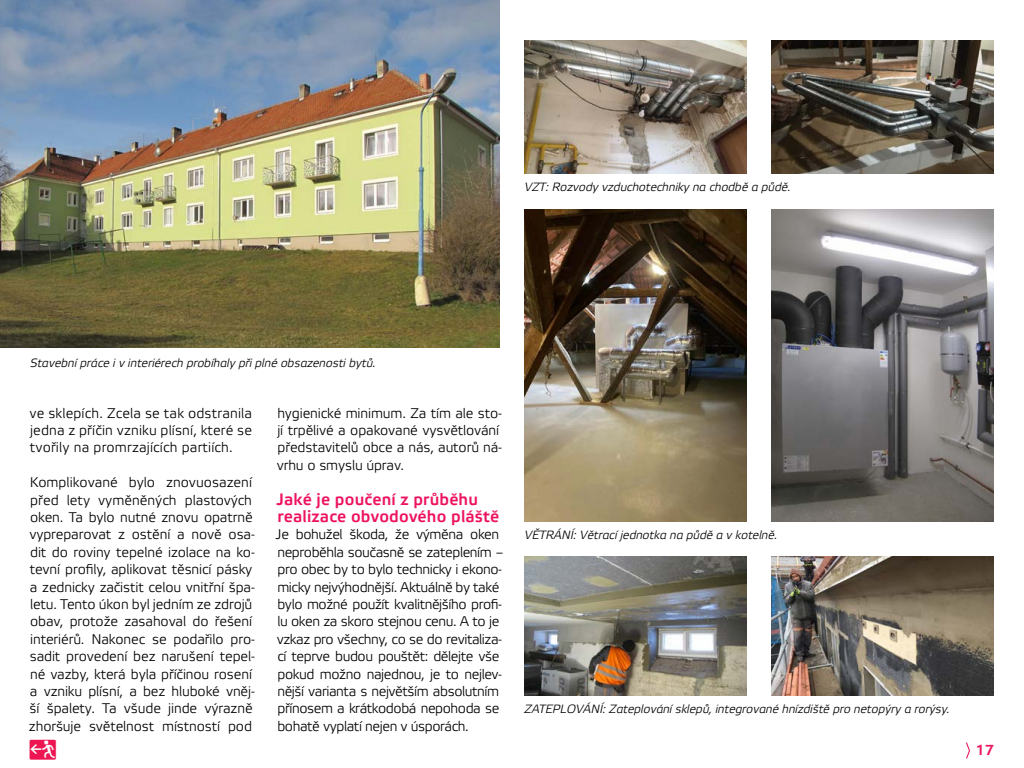
<style>
.page{position:relative;width:1024px;height:768px;background:#fff}
.page>*{position:absolute;margin:0;border:0;box-sizing:border-box;transform-origin:0 0}
.t1{font:20px "Etelka Medium Pro";color:#ed1652}
.t2{font:16.5px/17.4px "Etelka Medium Pro";letter-spacing:.01em;color:#ed125f}
.t3{font:14.5px "Etelka Medium Pro";color:#ed125f}
.t4{font:14px/17.4px "Etelka Light Pro";letter-spacing:-.01em;color:#000}
.t5{font:14px/17.4px "Etelka Light Pro";letter-spacing:-.03em;color:#000}
.t6{font:italic 12px "Etelka Light Pro";letter-spacing:-.01em;color:#000}
</style>
<div class="page">
<svg style="left:966px;top:742px;width:4px;height:17px"></svg>
<img style="left:0;top:0;width:500px;height:348px">
<img style="left:524px;top:40px;width:223px;height:134px">
<img style="left:772px;top:40px;width:222px;height:134px">
<img style="left:524px;top:209px;width:223px;height:313px">
<img style="left:772px;top:209px;width:222px;height:313px">
<img style="left:524px;top:557px;width:223px;height:139px">
<img style="left:772px;top:557px;width:222px;height:139px">
<p class="t6" style="left:524px;top:181px;width:268px">VZT: Rozvody vzduchotechniky na chodbě a půdě.</p>
<p class="t6" style="left:30px;top:356px;width:348px">Stavební práce i v interiérech probíhaly při plné obsazenosti bytů.</p>
<p class="t4" style="left:29px;top:405px;width:224px;text-align:justify">ve sklepích. Zcela se tak odstranila jedna z příčin vzniku plísní, které se tvořily na promrzajících partiích.</p>
<p class="t4" style="left:29px;top:475px;width:228px">Komplikované bylo znovuosazení před lety vyměněných plastových oken. Ta bylo nutné znovu opatrně vypreparovat z ostění a nově osa&shy;dit do roviny tepelné izolace na ko&shy;tevní profily, aplikovat těsnicí pásky a zednicky začistit celou vnitřní špa&shy;letu. Tento úkon byl jedním ze zdrojů obav, protože zasahoval do řešení interiérů. Nakonec se podařilo pro&shy;sadit provedení bez narušení tepel&shy;né vazby, která byla příčinou rosení a vzniku plísní, a bez hluboké vněj&shy;ší špalety. Ta všude jinde výrazně zhoršuje světelnost místností pod</p>
<h1 class="t1" style="left:29px;top:737px;width:29px">q</h1>
<p class="t4" style="left:277px;top:405px;width:227px">hygienické minimum. Za tím ale sto&shy;jí trpělivé a opakované vysvětlování představitelů obce a nás, autorů ná&shy;vrhu o smyslu úprav.</p>
<p class="t2" style="left:276px;top:491px;width:224px">Jaké je poučení z průběhu realizace obvodového pláště</p>
<p class="t5" style="left:276px;top:527px;width:229px">Je bohužel škoda, že výměna oken neproběhla současně se zateplením – pro obec by to bylo technicky i ekono&shy;micky nejvýhodnější. Aktuálně by také bylo možné použít kvalitnějšího profi&shy;lu oken za skoro stejnou cenu. A to je vzkaz pro všechny, co se do revitaliza&shy;cí teprve budou pouštět: dělejte vše pokud možno najednou, je to nejlev&shy;nější varianta s největším absolutním přínosem a krátkodobá nepohoda se bohatě vyplatí nejen v úsporách.</p>
<p class="t6" style="left:524px;top:529px;width:255px">VĚTRÁNÍ: Větrací jednotka na půdě a v kotelně.</p>
<p class="t6" style="left:524px;top:703px;width:427px">ZATEPLOVÁNÍ: Zateplování sklepů, integrované hnízdiště pro netopýry a rorýsy.</p>
<p class="t3" style="left:976px;top:742px;width:20px">17</p>
</div>
